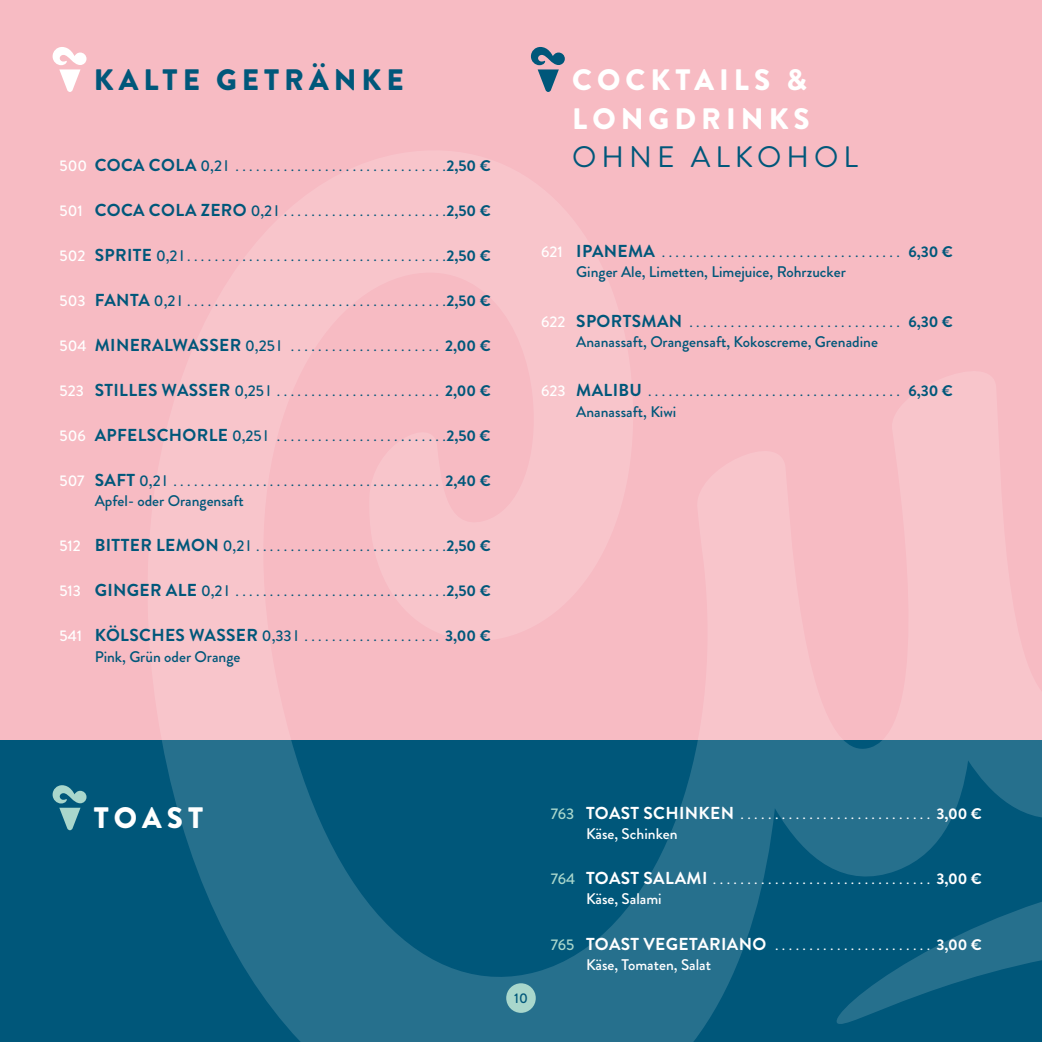
<style>
.page{position:relative;width:1042px;height:1042px;background:#f7bbc3}
.page>*{position:absolute;margin:0;border:0;box-sizing:border-box;transform-origin:0 0}
.t1{font:900 29.57px/38.5px "Brandon Grotesque";letter-spacing:.17em;color:#fff}
.t2{font:900 29.57px "Brandon Grotesque";letter-spacing:.17em;color:#00577a}
.t3{font:29.57px "Brandon Grotesque";letter-spacing:.17em;color:#00577a}
.t4{font:15.4px/20.1px "Brandon Grotesque";color:#00577a}
.t5{font:500 15.4px/20.1px "Brandon Grotesque";color:#00577a}
.t6{font:15.4px/20.1px "Brandon Grotesque";color:#fff}
.t7{font:500 14px "Brandon Grotesque";color:#00577a}
.s1{font-weight:500;color:#fff}
.s2{font-weight:700;font-size:17.32px}
.s3{font-weight:500}
.s4{font-weight:700}
.s5{color:#fff}
.s6{font-weight:400}
.s7{font-weight:500;color:#a9d7cc}
</style>
<div class="page">
<div style="left:0;top:740px;width:1042px;height:302px;background:#00577a"></div>
<svg style="left:53px;top:785px;width:33px;height:45px"></svg>
<svg style="left:162px;top:740px;width:880px;height:302px"></svg>
<svg style="left:53px;top:47px;width:33px;height:45px"></svg>
<div style="left:506px;top:983px;width:30px;height:30px;background:#a9d7cc;border-radius:50%"></div>
<svg style="left:531px;top:47px;width:34px;height:45px"></svg>
<h1 class="t2" style="left:94px;top:59px;width:311px">KALTE GETRÄNKE</h1>
<p class="t4" style="left:60px;top:156px;width:433px"><span class="s1">500</span> <span class="s2">COCA COLA</span> <span class="s3">0,2 l</span> . . . . . . . . . . . . . . . . . . . . . . . . . . . . . . <span class="s4">2,50 €</span></p>
<p class="t4" style="left:60px;top:201px;width:433px"><span class="s1">501</span> <span class="s2">COCA COLA ZERO</span> <span class="s3">0,2 l</span> . . . . . . . . . . . . . . . . . . . . . . . <span class="s4">2,50 €</span></p>
<p class="t4" style="left:60px;top:246px;width:433px"><span class="s1">502</span> <span class="s2">SPRITE</span> <span class="s3">0,2 l</span> . . . . . . . . . . . . . . . . . . . . . . . . . . . . . . . . . . . . . <span class="s4">2,50 €</span></p>
<p class="t4" style="left:60px;top:291px;width:433px"><span class="s1">503</span> <span class="s2">FANTA</span> <span class="s3">0,2 l</span> . . . . . . . . . . . . . . . . . . . . . . . . . . . . . . . . . . . . . <span class="s4">2,50 €</span></p>
<p class="t4" style="left:60px;top:336px;width:433px"><span class="s1">504</span> <span class="s2">MINERALWASSER</span> <span class="s3">0,25 l</span> . . . . . . . . . . . . . . . . . . . . . <span class="s4">2,00 €</span></p>
<p class="t4" style="left:60px;top:381px;width:433px"><span class="s1">523</span> <span class="s2">STILLES WASSER</span> <span class="s3">0,25 l</span> . . . . . . . . . . . . . . . . . . . . . . . <span class="s4">2,00 €</span></p>
<p class="t4" style="left:60px;top:426px;width:433px"><span class="s1">506</span> <span class="s2">APFELSCHORLE</span> <span class="s3">0,25 l</span> . . . . . . . . . . . . . . . . . . . . . . . . <span class="s4">2,50 €</span></p>
<p class="t4" style="left:95px;top:471px;width:397px;text-indent:-35px"><span class="s1">507</span> <span class="s2">SAFT</span> <span class="s3">0,2 l</span> . . . . . . . . . . . . . . . . . . . . . . . . . . . . . . . . . . . . . . <span class="s4">2,40 €<br></span><span class="s3">Apfel- oder Orangensaft</span></p>
<p class="t4" style="left:60px;top:536px;width:433px"><span class="s1">512</span> <span class="s2">BITTER LEMON</span> <span class="s3">0,2 l</span> . . . . . . . . . . . . . . . . . . . . . . . . . . . <span class="s4">2,50 €</span></p>
<p class="t4" style="left:60px;top:581px;width:433px"><span class="s1">513</span> <span class="s2">GINGER ALE</span> <span class="s3">0,2 l</span> . . . . . . . . . . . . . . . . . . . . . . . . . . . . . . <span class="s4">2,50 €</span></p>
<p class="t5" style="left:95px;top:626px;width:397px;text-indent:-35px"><span class="s5">541</span> <span class="s2">KÖLSCHES WASSER</span> 0,33 l <span class="s6">. . . . . . . . . . . . . . . . . . .</span> <span class="s4">3,00 €<br></span>Pink, Grün oder Orange</p>
<h1 class="t1" style="left:572px;top:61px;width:239px">COCKTAILS &amp;<br>LONGDRINKS</h1>
<h1 class="t3" style="left:572px;top:137px;width:287px">OHNE ALKOHOL</h1>
<p class="t5" style="left:576px;top:242px;width:378px;text-indent:-35px"><span class="s5">621</span> <span class="s2">IPANEMA</span> <span class="s6">. . . . . . . . . . . . . . . . . . . . . . . . . . . . . . . . . . .</span> <span class="s4">6,30 €<br></span>Ginger Ale, Limetten, Limejuice, Rohrzucker</p>
<p class="t5" style="left:576px;top:312px;width:378px;text-indent:-35px"><span class="s5">622</span> <span class="s2">SPORTSMAN</span> <span class="s6">. . . . . . . . . . . . . . . . . . . . . . . . . . . . . . .</span> <span class="s4">6,30 €<br></span>Ananassaft, Orangensaft, Kokoscreme, Grenadine</p>
<p class="t4" style="left:576px;top:381px;width:378px;text-indent:-35px"><span class="s1">623</span> <span class="s2">MALIBU</span> . . . . . . . . . . . . . . . . . . . . . . . . . . . . . . . . . . . . . <span class="s4">6,30 €<br></span><span class="s3">Ananassaft, Kiwi</span></p>
<h1 class="t1" style="left:94px;top:799px;width:111px">TOAST</h1>
<p class="t7" style="left:514px;top:988px;width:15px">10</p>
<p class="t6" style="left:586px;top:804px;width:397px;text-indent:-35px"><span class="s7">763</span> <span class="s2">TOAST SCHINKEN</span> . . . . . . . . . . . . . . . . . . . . . . . . . . . <span class="s4">3,00 €<br></span><span class="s3">Käse, Schinken</span></p>
<p class="t6" style="left:586px;top:869px;width:397px;text-indent:-35px"><span class="s7">764</span> <span class="s2">TOAST SALAMI</span> . . . . . . . . . . . . . . . . . . . . . . . . . . . . . . . <span class="s4">3,00 €<br></span><span class="s3">Käse, Salami</span></p>
<p class="t6" style="left:586px;top:934px;width:397px;text-indent:-35px"><span class="s7">765</span> <span class="s2">TOAST VEGETARIANO</span> . . . . . . . . . . . . . . . . . . . . . . <span class="s4">3,00 €<br></span><span class="s3">Käse, Tomaten, Salat</span></p>
</div>
